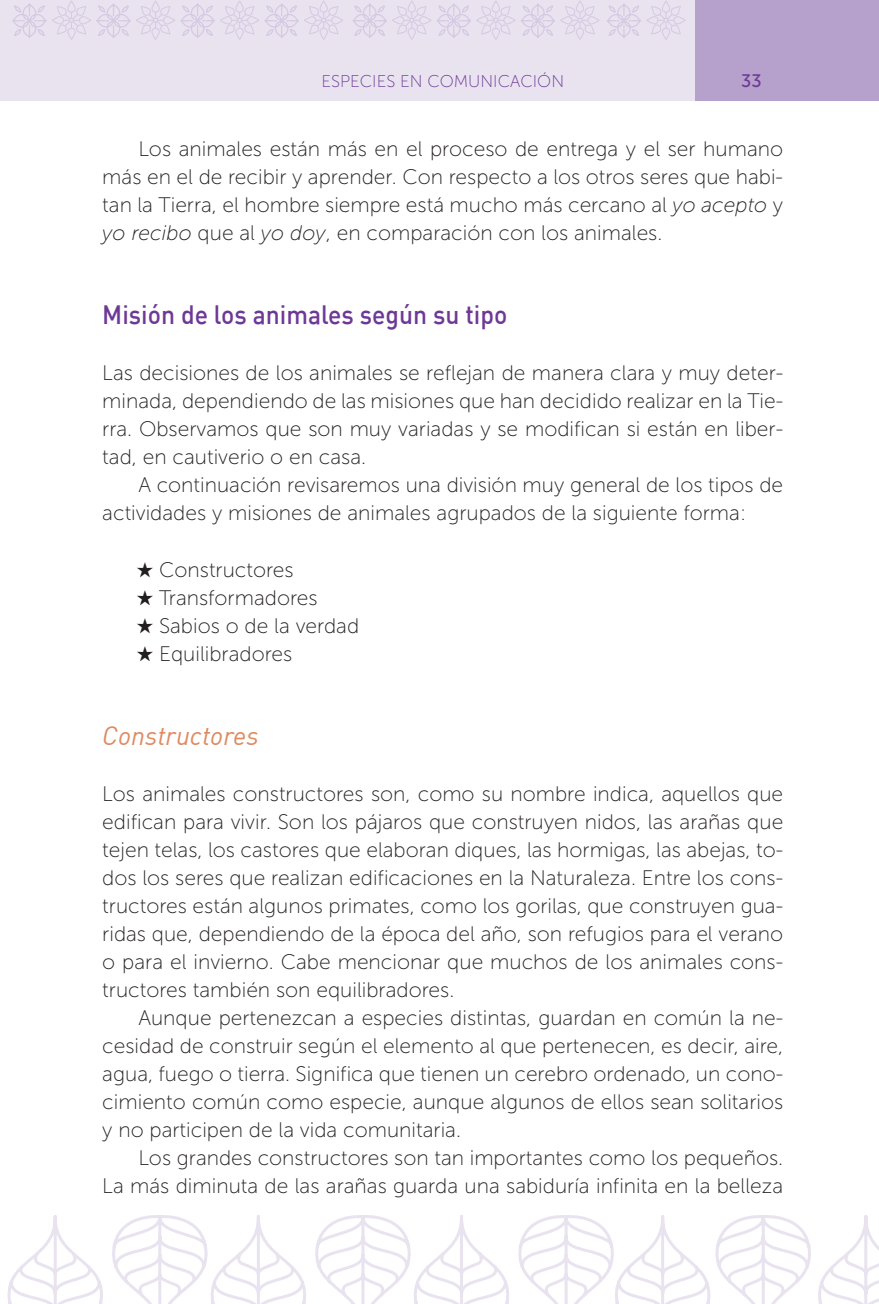
<style>
.page{position:relative;width:879px;height:1304px;background:#fff}
.page>*{position:absolute;margin:0;border:0;box-sizing:border-box;transform-origin:0 0}
.t1{font:500 26px "DIN";color:#6e3996;scale:.95 1}
.t2{font:italic 26px "DIN";color:#df8a61}
.t3{font:21px/28px "Museo Sans 100";color:#231f20;text-align:justify}
.t4{font:18px "Museo Sans 500";color:#6e3996}
.t5{font:17px "Museo Sans 100";color:#6e3996}
.s1{font-style:italic}
</style>
<div class="page">
<div style="left:0;top:0;width:878px;height:100px;background:#e9e3f0"></div>
<div style="left:695px;top:0;width:183px;height:100px;background:#b6a0cc"></div>
<svg style="left:352px;top:1px;width:247px;height:39px"></svg>
<svg style="left:607px;top:1px;width:78px;height:39px"></svg>
<svg style="left:12px;top:0;width:331px;height:40px"></svg>
<svg style="left:7px;top:1215px;width:872px;height:89px"></svg>
<p class="t5" style="left:321px;top:72px;width:244px">ESPECIES EN COMUNICACIÓN</p>
<p class="t4" style="left:741px;top:71px;width:22px">33</p>
<p class="t3" style="left:102px;top:135px;width:682px;text-indent:36px">Los animales están más en el proceso de entrega y el ser humano más en el de recibir y aprender. Con respecto a los otros seres que habi&shy;tan la Tierra, el hombre siempre está mucho más cercano al <span class="s1">yo acepto</span> y <span class="s1">yo recibo</span> que al <span class="s1">yo doy</span>, en comparación con los animales.</p>
<p class="t1" style="left:102px;top:298px;width:427px">Misión de los animales según su tipo</p>
<p class="t3" style="left:102px;top:359px;width:682px">Las decisiones de los animales se reflejan de manera clara y muy deter&shy;minada, dependiendo de las misiones que han decidido realizar en la Tie&shy;rra. Observamos que son muy variadas y se modifican si están en liber&shy;tad, en cautiverio o en casa.</p>
<p class="t3" style="left:102px;top:471px;width:682px;text-indent:36px">A continuación revisaremos una división muy general de los tipos de actividades y misiones de animales agrupados de la siguiente forma:</p>
<p class="t3" style="left:136px;top:555px;width:159px">★ Constructores</p>
<p class="t3" style="left:136px;top:583px;width:183px">★ Transformadores</p>
<p class="t3" style="left:136px;top:611px;width:224px">★ Sabios o de la verdad</p>
<p class="t3" style="left:136px;top:639px;width:157px">★ Equilibradores</p>
<p class="t2" style="left:102px;top:719px;width:158px">Constructores</p>
<p class="t3" style="left:102px;top:779px;width:682px">Los animales constructores son, como su nombre indica, aquellos que edifican para vivir. Son los pájaros que construyen nidos, las arañas que tejen telas, los castores que elaboran diques, las hormigas, las abejas, to&shy;dos los seres que realizan edificaciones en la Naturaleza. Entre los cons&shy;tructores están algunos primates, como los gorilas, que construyen gua&shy;ridas que, dependiendo de la época del año, son refugios para el verano o para el invierno. Cabe mencionar que muchos de los animales cons&shy;tructores también son equilibradores.</p>
<p class="t3" style="left:102px;top:1003px;width:682px;text-indent:36px">Aunque pertenezcan a especies distintas, guardan en común la ne&shy;cesidad de construir según el elemento al que pertenecen, es decir, aire, agua, fuego o tierra. Significa que tienen un cerebro ordenado, un cono&shy;cimiento común como especie, aunque algunos de ellos sean solitarios y no participen de la vida comunitaria.</p>
<p class="t3" style="left:102px;top:1143px;width:682px;text-align:right">Los grandes constructores son tan importantes como los pequeños.<br>La más diminuta de las arañas guarda una sabiduría infinita en la belleza</p>
</div>
